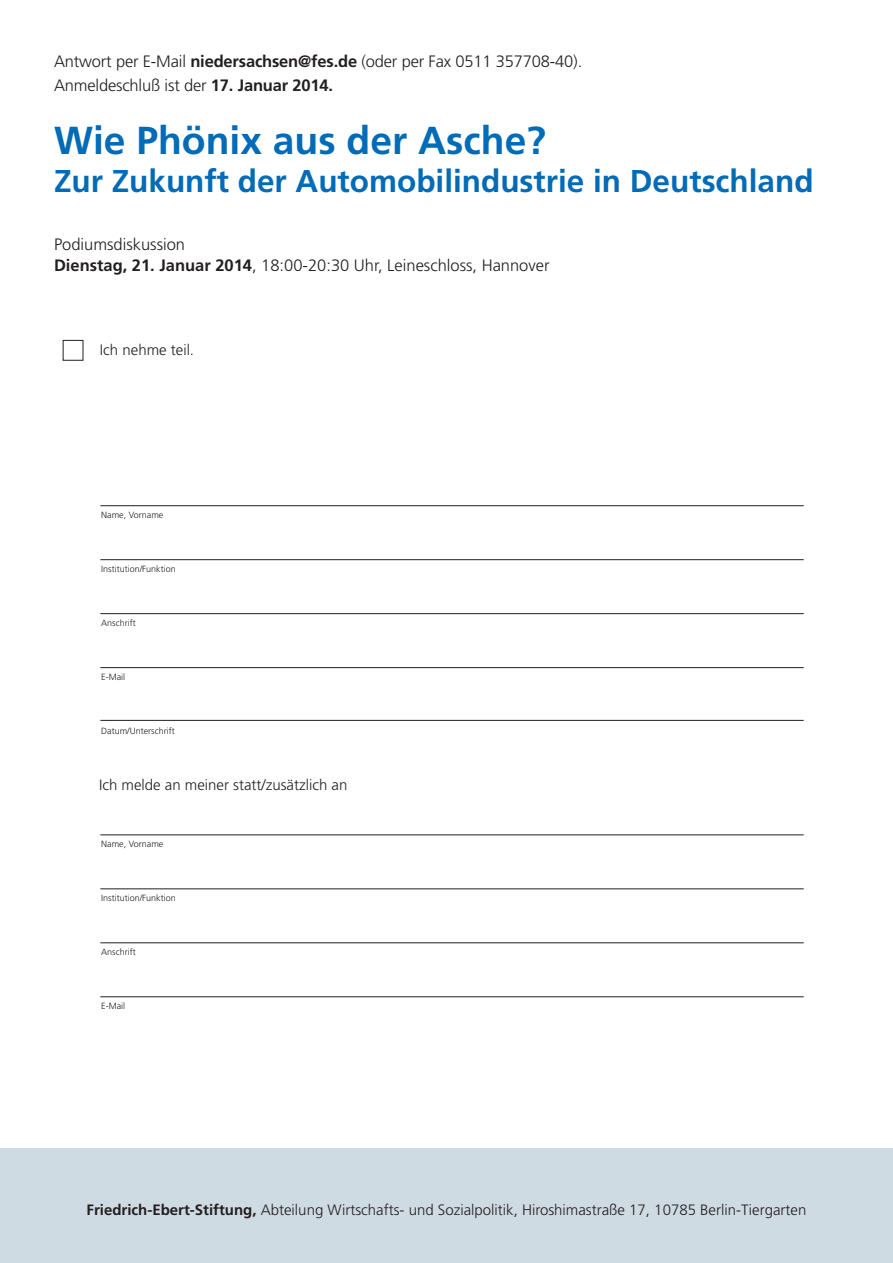
<style>
.page{position:relative;width:893px;height:1263px;background:#fff}
.page>*{position:absolute;margin:0;border:0;box-sizing:border-box;transform-origin:0 0}
.t1{font:700 39px "Frutiger";color:#006bb6}
.t2{font:700 31.5px "Frutiger";color:#006bb6}
.t3{font:300 16.5px/24px "Frutiger";letter-spacing:-.01em;color:#231f20}
.t4{font:300 15px "Frutiger";color:#231f20}
.t5{font:300 9px "Frutiger";color:#231f20}
.s1{font-weight:700}
.s2{font-family:"Frutiger CE";font-weight:700}
</style>
<div class="page">
<hr style="left:100px;top:505px;width:704px;height:1px;background:#231f20">
<hr style="left:100px;top:835px;width:704px;height:1px;background:#231f20">
<hr style="left:100px;top:559px;width:704px;height:1px;background:#231f20">
<hr style="left:100px;top:888px;width:704px;height:1px;background:#231f20">
<hr style="left:100px;top:613px;width:704px;height:1px;background:#231f20">
<hr style="left:100px;top:942px;width:704px;height:1px;background:#231f20">
<hr style="left:100px;top:667px;width:704px;height:1px;background:#231f20">
<hr style="left:100px;top:996px;width:704px;height:1px;background:#231f20">
<hr style="left:100px;top:720px;width:704px;height:1px;background:#231f20">
<div style="left:0;top:1148px;width:893px;height:115px;background:#cfdbe2"></div>
<p class="t3" style="left:54px;top:49px;width:530px">Antwort per E-Mail <span class="s1">niedersachsen@fes.de</span> (oder per Fax 0511 357708-40).<br>Anmeldeschluß ist der <span class="s1">17. Januar 2014.</span></p>
<h1 class="t1" style="left:54px;top:118px;width:493px">Wie Phönix aus der Asche?</h1>
<h2 class="t2" style="left:54px;top:162px;width:761px">Zur Zukunft der Automobilindustrie in Deutschland</h2>
<p class="t3" style="left:54px;top:234px;width:497px;line-height:21px">Podiumsdiskussion<br><span class="s2">Dienstag, 21. Januar 2014</span>, 18:00-20:30 Uhr, Leineschloss, Hannover</p>
<p class="t4" style="left:100px;top:341px;width:96px">Ich nehme teil.</p>
<p class="t5" style="left:101px;top:510px;width:64px">Name, Vorname</p>
<p class="t5" style="left:101px;top:564px;width:76px">Institution/Funktion</p>
<p class="t5" style="left:101px;top:618px;width:36px">Anschrift</p>
<p class="t5" style="left:101px;top:672px;width:25px">E-Mail</p>
<p class="t5" style="left:101px;top:726px;width:75px">Datum/Unterschrift</p>
<p class="t4" style="left:99px;top:777px;width:250px">Ich melde an meiner statt/zusätzlich an</p>
<p class="t5" style="left:101px;top:839px;width:64px">Name, Vorname</p>
<p class="t5" style="left:101px;top:893px;width:76px">Institution/Funktion</p>
<p class="t5" style="left:101px;top:947px;width:36px">Anschrift</p>
<p class="t5" style="left:101px;top:1001px;width:25px">E-Mail</p>
<p class="t4" style="left:87px;top:1201px;width:721px"><span class="s1">Friedrich-Ebert-Stiftung,</span> Abteilung Wirtschafts- und Sozialpolitik, Hiroshimastraße 17, 10785 Berlin-Tiergarten</p>
</div>
